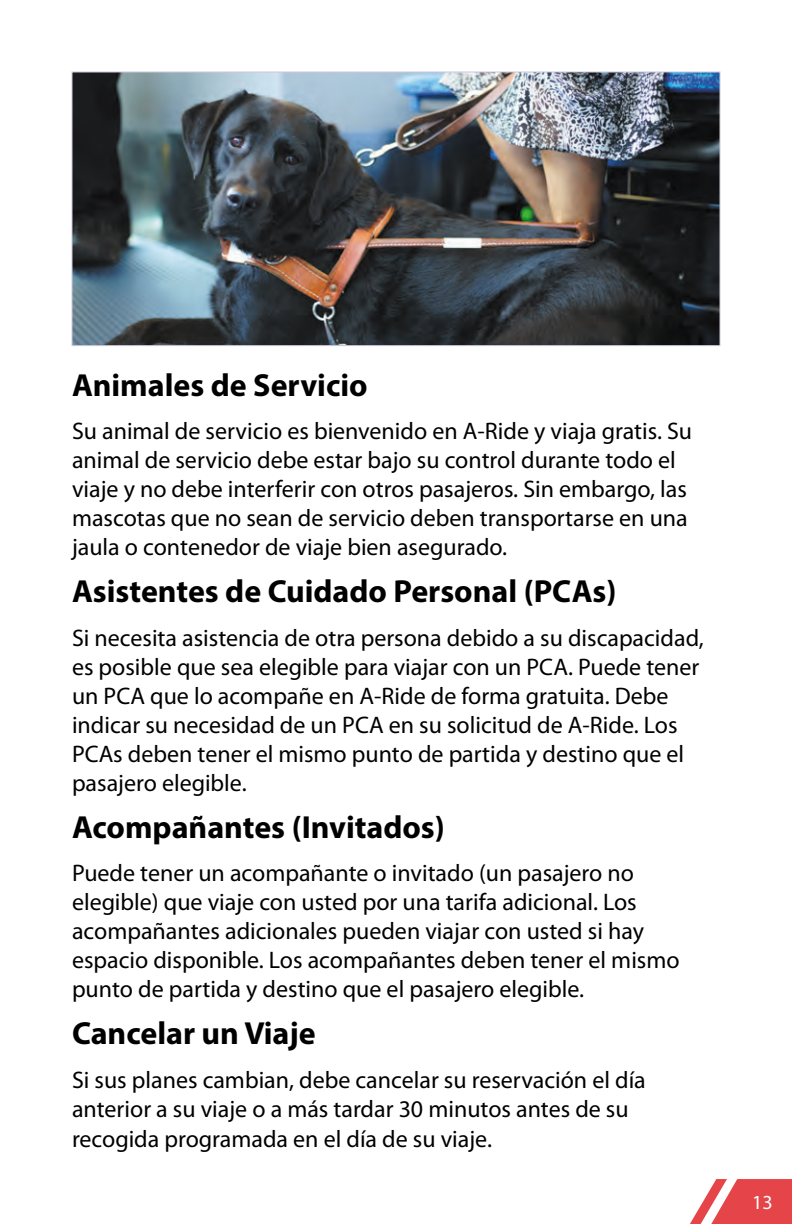
<style>
.page{position:relative;width:792px;height:1224px;background:#fff}
.page>*{position:absolute;margin:0;border:0;box-sizing:border-box;transform-origin:0 0}
.subhead_bold{font:700 32px "Myriad Pro";color:#000}
.body{font:24px/29px "Myriad Pro";color:#000}
.t1{font:20px "Myriad Pro";color:#fff}
</style>
<div class="page">
<svg style="left:690px;top:1179px;width:102px;height:45px"></svg>
<img style="left:74px;top:74px;width:644px;height:270px">
<div style="left:72px;top:72px;width:648px;height:274px;border:1px solid #cbc8dd"></div>
<p class="subhead_bold" style="left:72px;top:364px;width:297px">Animales de Servicio</p>
<p class="body" style="left:72px;top:416px;width:622px">Su animal de servicio es bienvenido en A-Ride y viaja gratis. Su animal de servicio debe estar bajo su control durante todo el viaje y no debe interferir con otros pasajeros. Sin embargo, las mascotas que no sean de servicio deben transportarse en una jaula o contenedor de viaje bien asegurado.</p>
<p class="subhead_bold" style="left:72px;top:571px;width:546px">Asistentes de Cuidado Personal (PCAs)</p>
<p class="body" style="left:72px;top:623px;width:633px">Si necesita asistencia de otra persona debido a su discapacidad, es posible que sea elegible para viajar con un PCA. Puede tener un PCA que lo acompañe en A-Ride de forma gratuita. Debe indicar su necesidad de un PCA en su solicitud de A-Ride. Los PCAs deben tener el mismo punto de partida y destino que el pasajero elegible.</p>
<p class="subhead_bold" style="left:72px;top:806px;width:374px">Acompañantes (Invitados)</p>
<p class="body" style="left:72px;top:858px;width:609px">Puede tener un acompañante o invitado (un pasajero no elegible) que viaje con usted por una tarifa adicional. Los acompañantes adicionales pueden viajar con usted si hay espacio disponible. Los acompañantes deben tener el mismo punto de partida y destino que el pasajero elegible.</p>
<p class="subhead_bold" style="left:72px;top:1013px;width:245px">Cancelar un Viaje</p>
<p class="body" style="left:72px;top:1064px;width:575px">Si sus planes cambian, debe cancelar su reservación el día anterior a su viaje o a más tardar 30 minutos antes de su recogida programada en el día de su viaje.</p>
<p class="t1" style="left:752px;top:1190px;width:22px">13</p>
</div>
